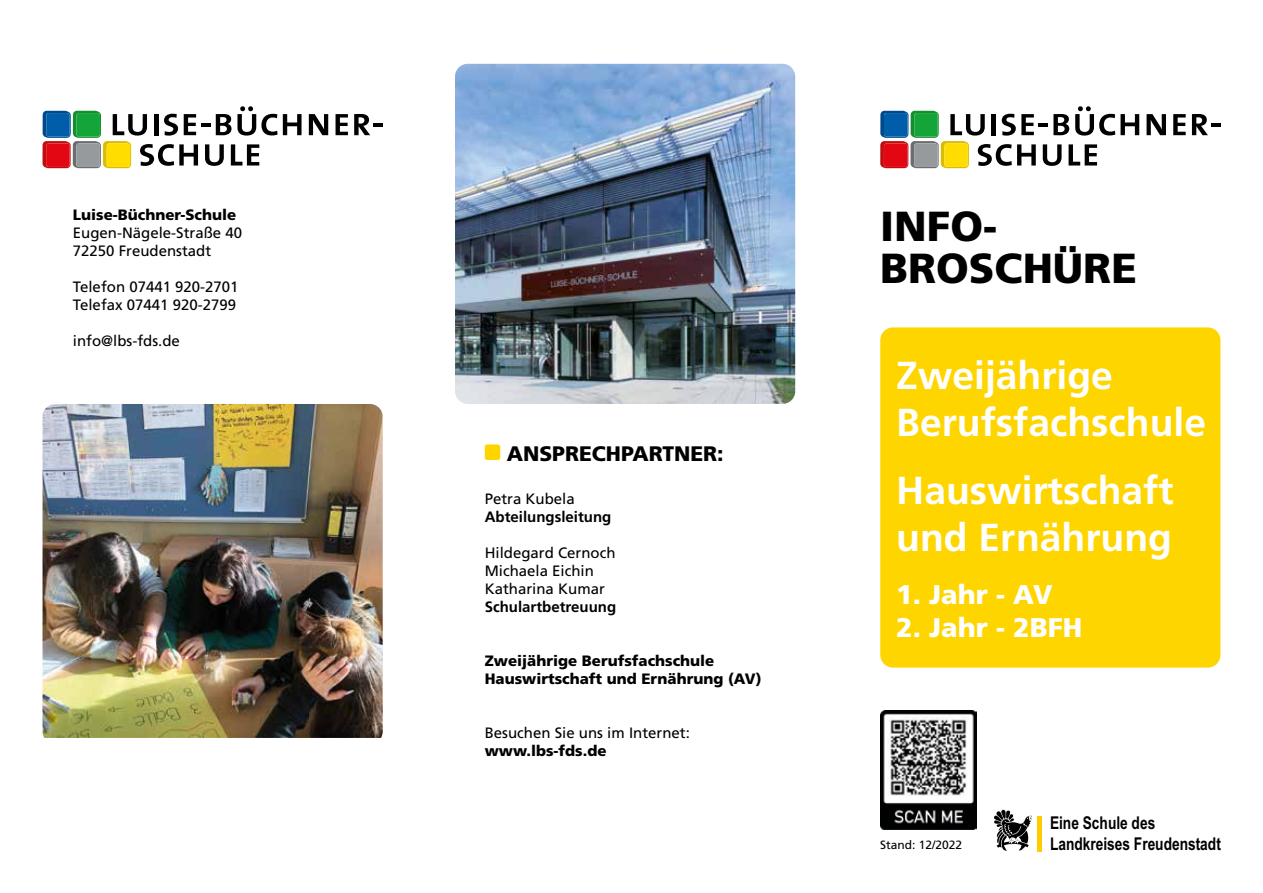
<style>
.page{position:relative;width:1263px;height:893px;background:#fff}
.page>*{position:absolute;margin:0;border:0;box-sizing:border-box;transform-origin:0 0}
.t1{font:900 42px/42px "Frutiger";color:#000}
.t2{font:700 39px/46.8px "Frutiger";color:#fff}
.t3{font:900 27px "Frutiger";color:#fff}
.t4{font:900 21px "Frutiger";color:#000}
.t5{font:700 17.7px/21.1px "Arial";color:#000;scale:.78 1}
.t6{font:15px/18px "Frutiger";color:#000}
.t7{font:900 15px/18px "Frutiger";color:#000}
.t8{font:700 15px "Frutiger";color:#000}
.t9{font:12px "Frutiger";color:#000}
</style>
<div class="page">
<hr style="left:1038px;top:123px;width:10px;height:4px;background:#000">
<svg style="left:1053px;top:114px;width:16px;height:21px"></svg>
<svg style="left:1075px;top:106px;width:64px;height:30px"></svg>
<svg style="left:1146px;top:114px;width:20px;height:21px"></svg>
<svg style="left:1173px;top:114px;width:13px;height:21px"></svg>
<svg style="left:1192px;top:114px;width:28px;height:21px"></svg>
<svg style="left:880px;top:111px;width:156px;height:57px"></svg>
<svg style="left:1043px;top:144px;width:18px;height:22px"></svg>
<svg style="left:1068px;top:144px;width:29px;height:22px"></svg>
<div style="left:880px;top:327px;width:340px;height:341px;background:#ffd500;border-radius:13px"></div>
<img style="left:455px;top:64px;width:340px;height:340px">
<div style="left:485px;top:444px;width:15px;height:16px;background:#ffd500;border-radius:2px"></div>
<svg style="left:309px;top:114px;width:19px;height:21px"></svg>
<svg style="left:335px;top:114px;width:13px;height:21px"></svg>
<svg style="left:354px;top:114px;width:16px;height:21px"></svg>
<hr style="left:373px;top:123px;width:10px;height:4px;background:#000">
<svg style="left:43px;top:106px;width:258px;height:62px"></svg>
<img style="left:43px;top:404px;width:340px;height:334px">
<svg style="left:994px;top:810px;width:38px;height:41px"></svg>
<hr style="left:1038px;top:816px;width:4px;height:35px;background:#fc0">
<img style="left:880px;top:710px;width:96px;height:119px">
<img style="left:887px;top:716px;width:81px;height:83px">
<p class="t7" style="left:73px;top:206px;width:165px">Luise-Büchner-Schule</p>
<p class="t6" style="left:73px;top:224px;width:171px">Eugen-Nägele-Straße 40<br>72250 Freudenstadt</p>
<p class="t6" style="left:73px;top:278px;width:167px">Telefon 07441 920-2701<br>Telefax 07441 920-2799</p>
<p class="t6" style="left:73px;top:332px;width:109px">info@lbs-fds.de</p>
<h3 class="t4" style="left:507px;top:441px;width:218px">ANSPRECHPARTNER:</h3>
<p class="t6" style="left:485px;top:490px;width:92px">Petra Kubela</p>
<p class="t8" style="left:485px;top:508px;width:128px">Abteilungsleitung</p>
<p class="t6" style="left:485px;top:544px;width:132px">Hildegard Cernoch<br>Michaela Eichin<br>Katharina Kumar</p>
<p class="t8" style="left:485px;top:598px;width:133px">Schulartbetreuung</p>
<p class="t7" style="left:485px;top:651px;width:278px">Zweijährige Berufsfachschule<br>Hauswirtschaft und Ernährung (AV)</p>
<p class="t6" style="left:485px;top:724px;width:207px">Besuchen Sie uns im Internet:</p>
<p class="t7" style="left:485px;top:741px;width:123px">www.lbs-fds.de</p>
<h1 class="t1" style="left:880px;top:205px;width:258px">INFO-<br>BROSCHÜRE</h1>
<h2 class="t2" style="left:896px;top:351px;width:311px">Zweijährige<br>Berufsfachschule</h2>
<h2 class="t2" style="left:896px;top:466px;width:279px">Hauswirtschaft und Ernährung</h2>
<h3 class="t3" style="left:896px;top:578px;width:158px">1. Jahr - AV</h3>
<h3 class="t3" style="left:896px;top:611px;width:188px">2. Jahr - 2BFH</h3>
<p class="t9" style="left:880px;top:838px;width:84px">Stand: 12/2022</p>
<p class="t5" style="left:1050px;top:813px;width:221px">Eine Schule des<br>Landkreises Freudenstadt</p>
</div>
